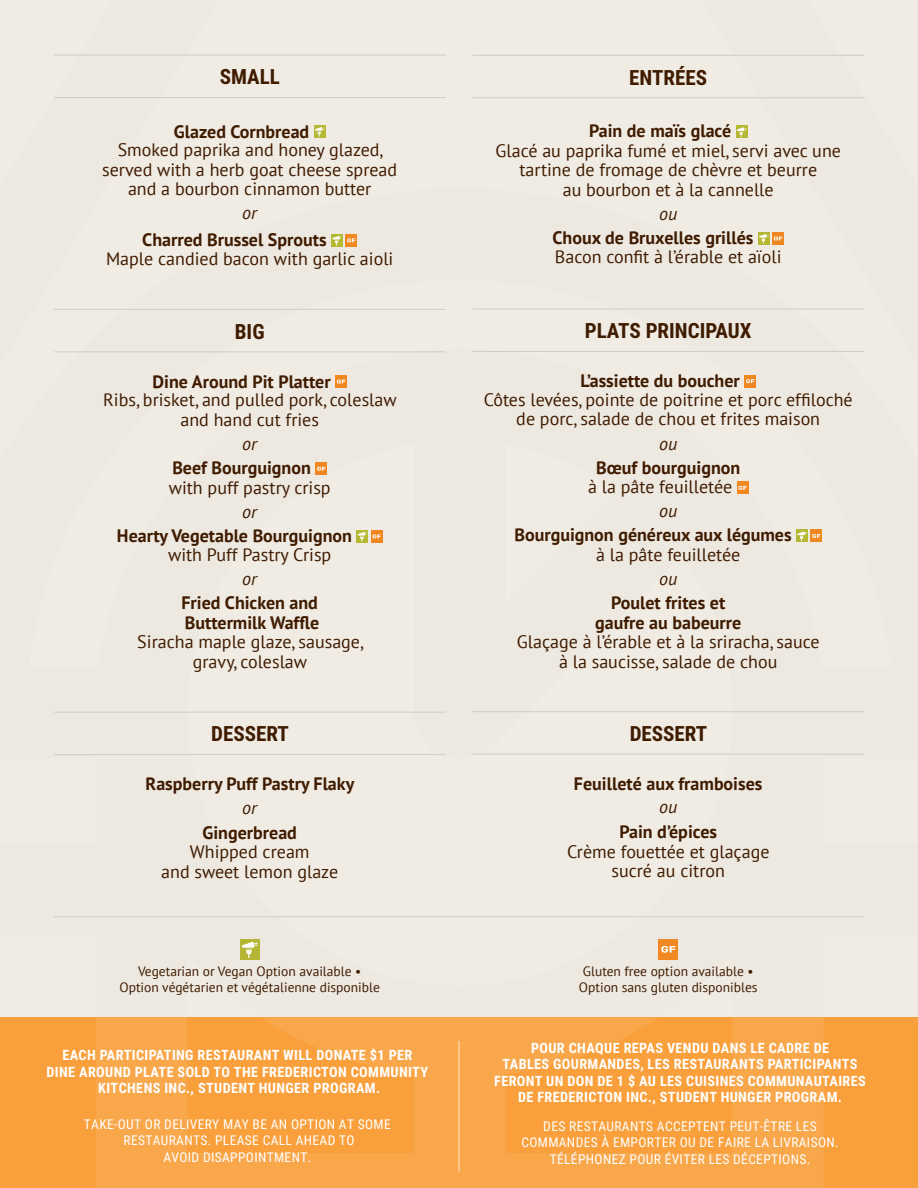
<style>
.page{position:relative;width:918px;height:1188px;background:#fff}
.page>*{position:absolute;margin:0;border:0;box-sizing:border-box;transform-origin:0 0}
.HEAD_14{font:700 21px "Roboto Condensed";color:#3f1b00}
.TEXT_HEAD{font:18px/19.5px "PT Sans";color:#3f1b00;text-align:center}
.TEXT_HEAD-2{font:700 18px/19.5px "PT Sans";color:#3f1b00}
.TEXT_HEAD-3{font:italic 18px "PT Sans";color:#3f1b00}
.TEXT{font:italic 18px "PT Sans";color:#3f1b00}
.t1{font:700 14.25px/16.5px "Roboto Condensed";letter-spacing:.025em;color:#fff;text-align:center}
.t2{font:13.5px/16.5px "Roboto Condensed";letter-spacing:.025em;color:#fff;text-align:center}
.TEXT-2{font:13.5px "PT Sans";color:#3f1b00}
.s1{font-weight:700}
.s2{font-weight:400}
</style>
<div class="page">
<div style="left:0;top:0;width:918px;height:993px;background:#f0ece4"></div>
<svg style="left:0;top:993px;width:918px;height:195px;background:#f7ac56"></svg>
<hr style="left:458px;top:1041px;width:2px;height:130px;background:#fff">
<hr style="left:54px;top:97px;width:392px;height:1px;background:#cfccc2">
<hr style="left:54px;top:55px;width:392px;height:1px;background:#cfccc2">
<hr style="left:54px;top:351px;width:392px;height:1px;background:#cfccc2">
<hr style="left:54px;top:309px;width:392px;height:1px;background:#cfccc2">
<hr style="left:54px;top:754px;width:392px;height:1px;background:#cfccc2">
<hr style="left:54px;top:712px;width:392px;height:1px;background:#cfccc2">
<div style="left:314px;top:125px;width:12px;height:13px;background:#b5b833"></div>
<svg style="left:315px;top:127px;width:10px;height:10px"></svg>
<div style="left:331px;top:234px;width:12px;height:12px;background:#b5b833"></div>
<div style="left:346px;top:234px;width:11px;height:12px;background:#f08721"></div>
<svg style="left:332px;top:236px;width:24px;height:10px"></svg>
<div style="left:335px;top:375px;width:12px;height:13px;background:#f08721"></div>
<svg style="left:337px;top:380px;width:8px;height:4px"></svg>
<div style="left:315px;top:463px;width:12px;height:12px;background:#f08721"></div>
<svg style="left:317px;top:467px;width:9px;height:4px"></svg>
<div style="left:357px;top:530px;width:11px;height:13px;background:#b5b833"></div>
<div style="left:371px;top:530px;width:12px;height:13px;background:#f08721"></div>
<svg style="left:358px;top:532px;width:23px;height:10px"></svg>
<hr style="left:472px;top:97px;width:392px;height:1px;background:#cfccc2">
<hr style="left:472px;top:55px;width:392px;height:1px;background:#cfccc2">
<hr style="left:472px;top:351px;width:392px;height:1px;background:#cfccc2">
<hr style="left:472px;top:309px;width:392px;height:1px;background:#cfccc2">
<hr style="left:472px;top:754px;width:392px;height:1px;background:#cfccc2">
<hr style="left:472px;top:711px;width:392px;height:1px;background:#cfccc2">
<div style="left:736px;top:126px;width:11px;height:12px;background:#b5b833"></div>
<svg style="left:737px;top:127px;width:9px;height:10px"></svg>
<div style="left:758px;top:232px;width:12px;height:13px;background:#b5b833"></div>
<svg style="left:772px;top:232px;width:12px;height:13px"></svg>
<svg style="left:759px;top:234px;width:23px;height:10px"></svg>
<div style="left:744px;top:375px;width:12px;height:12px;background:#f08721"></div>
<svg style="left:746px;top:379px;width:9px;height:4px"></svg>
<div style="left:737px;top:482px;width:11px;height:12px;background:#f08721"></div>
<svg style="left:738px;top:486px;width:9px;height:4px"></svg>
<div style="left:796px;top:530px;width:12px;height:12px;background:#b5b833"></div>
<div style="left:810px;top:530px;width:12px;height:12px;background:#f08721"></div>
<svg style="left:797px;top:532px;width:24px;height:9px"></svg>
<hr style="left:54px;top:916px;width:810px;height:1px;background:#cfccc2">
<div style="left:240px;top:939px;width:19px;height:20px;background:#b5b734"></div>
<svg style="left:242px;top:942px;width:16px;height:16px"></svg>
<div style="left:659px;top:939px;width:19px;height:20px;background:#f18821"></div>
<svg style="left:661px;top:946px;width:14px;height:7px"></svg>
<p class="HEAD_14" style="left:220px;top:62px;width:62px">SMALL</p>
<p class="TEXT_HEAD-2" style="left:174px;top:121px;width:137px">Glazed Cornbread</p>
<p class="TEXT_HEAD" style="left:118px;top:140px;width:267px">Smoked paprika and honey glazed,</p>
<p class="TEXT_HEAD" style="left:102px;top:159px;width:297px">served with a herb goat cheese spread</p>
<p class="TEXT_HEAD" style="left:128px;top:179px;width:245px">and a bourbon cinnamon butter</p>
<p class="TEXT" style="left:242px;top:202px;width:16px">or</p>
<p class="TEXT_HEAD" style="left:106px;top:230px;width:289px;line-height:18.8px;text-align:left;text-indent:36px"><span class="s1">Charred Brussel Sprouts<br></span>Maple candied bacon with garlic aioli</p>
<p class="HEAD_14" style="left:235px;top:317px;width:31px">BIG</p>
<p class="TEXT_HEAD-2" style="left:153px;top:371px;width:180px">Dine Around Pit Platter</p>
<p class="TEXT_HEAD" style="left:103px;top:390px;width:295px">Ribs, brisket, and pulled pork, coleslaw</p>
<p class="TEXT_HEAD" style="left:180px;top:409px;width:140px">and hand cut fries</p>
<p class="TEXT_HEAD-3" style="left:242px;top:432px;width:16px">or</p>
<p class="TEXT_HEAD" style="left:169px;top:458px;width:163px;text-align:left"><span class="s1">Beef Bourguignon </span>with puff pastry crisp</p>
<p class="TEXT_HEAD-3" style="left:242px;top:500px;width:16px">or</p>
<p class="TEXT_HEAD-2" style="left:168px;top:525px;width:185px;text-indent:-51px">Hearty Vegetable Bourguignon <span class="s2">with Puff Pastry Crisp</span></p>
<p class="TEXT_HEAD-3" style="left:242px;top:567px;width:16px">or</p>
<p class="TEXT_HEAD" style="left:137px;top:593px;width:228px"><span class="s1">Fried Chicken and<br>Buttermilk Waffle<br></span>Siracha maple glaze, sausage, gravy, coleslaw</p>
<p class="HEAD_14" style="left:211px;top:719px;width:79px">DESSERT</p>
<p class="TEXT_HEAD-2" style="left:146px;top:774px;width:211px">Raspberry Puff Pastry Flaky</p>
<p class="TEXT_HEAD-3" style="left:242px;top:796px;width:16px">or</p>
<p class="TEXT_HEAD" style="left:161px;top:822px;width:178px"><span class="s1">Gingerbread<br></span>Whipped cream<br>and sweet lemon glaze</p>
<p class="TEXT-2" style="left:138px;top:963px;width:225px">Vegetarian or Vegan Option available •</p>
<p class="TEXT-2" style="left:120px;top:979px;width:262px">Option végétarien et végétalienne disponible</p>
<p class="t1" style="left:47px;top:1046px;width:383px">EACH PARTICIPATING RESTAURANT WILL DONATE $1 PER<br>DINE AROUND PLATE SOLD TO THE FREDERICTON COMMUNITY<br>KITCHENS INC., STUDENT HUNGER PROGRAM.</p>
<p class="t2" style="left:84px;top:1115px;width:309px">TAKE-OUT OR DELIVERY MAY BE AN OPTION AT SOME<br>RESTAURANTS. PLEASE CALL AHEAD TO<br>AVOID DISAPPOINTMENT.</p>
<p class="HEAD_14" style="left:629px;top:62px;width:79px">ENTRÉES</p>
<p class="TEXT_HEAD-2" style="left:589px;top:121px;width:144px">Pain de maïs glacé</p>
<p class="TEXT_HEAD" style="left:496px;top:140px;width:347px">Glacé au paprika fumé et miel, servi avec une</p>
<p class="TEXT_HEAD" style="left:519px;top:160px;width:299px">tartine de fromage de chèvre et beurre</p>
<p class="TEXT_HEAD" style="left:563px;top:179px;width:212px">au bourbon et à la cannelle</p>
<p class="TEXT" style="left:659px;top:202px;width:20px">ou</p>
<p class="TEXT_HEAD" style="left:553px;top:227px;width:230px;text-align:left"><span class="s1">Choux de Bruxelles grillés<br></span>Bacon confit à l’érable et aïoli</p>
<p class="HEAD_14" style="left:585px;top:316px;width:168px">PLATS PRINCIPAUX</p>
<p class="TEXT_HEAD-2" style="left:580px;top:371px;width:161px">L’assiette du boucher</p>
<p class="TEXT_HEAD" style="left:484px;top:389px;width:371px">Côtes levées, pointe de poitrine et porc effiloché</p>
<p class="TEXT_HEAD" style="left:516px;top:409px;width:305px">de porc, salade de chou et frites maison</p>
<p class="TEXT_HEAD-3" style="left:659px;top:432px;width:20px">ou</p>
<p class="TEXT_HEAD" style="left:588px;top:457px;width:154px"><span class="s1">Bœuf bourguignon </span>à la pâte feuilletée</p>
<p class="TEXT_HEAD-3" style="left:659px;top:499px;width:20px">ou</p>
<p class="TEXT_HEAD-2" style="left:596px;top:525px;width:197px;text-indent:-82px">Bourguignon généreux aux légumes <span class="s2">à la pâte feuilletée</span></p>
<p class="TEXT_HEAD-3" style="left:659px;top:567px;width:20px">ou</p>
<p class="TEXT_HEAD" style="left:517px;top:593px;width:304px"><span class="s1">Poulet frites et<br>gaufre au babeurre<br></span>Glaçage à l’érable et à la sriracha, sauce à la saucisse, salade de chou</p>
<p class="HEAD_14" style="left:630px;top:719px;width:79px">DESSERT</p>
<p class="TEXT_HEAD-2" style="left:574px;top:774px;width:190px">Feuilleté aux framboises</p>
<p class="TEXT_HEAD-3" style="left:659px;top:795px;width:20px">ou</p>
<p class="TEXT_HEAD" style="left:567px;top:822px;width:204px"><span class="s1">Pain d’épices<br></span>Crème fouettée et glaçage sucré au citron</p>
<p class="TEXT-2" style="left:583px;top:962px;width:172px">Gluten free option available •</p>
<p class="TEXT-2" style="left:579px;top:979px;width:180px">Option sans gluten disponibles</p>
<p class="t1" style="left:494px;top:1039px;width:373px">POUR CHAQUE REPAS VENDU DANS LE CADRE DE<br>TABLES GOURMANDES, LES RESTAURANTS PARTICIPANTS FERONT UN DON DE 1 $ AU LES CUISINES COMMUNAUTAIRES DE FREDERICTON INC., STUDENT HUNGER PROGRAM.</p>
<p class="t2" style="left:521px;top:1117px;width:319px">DES RESTAURANTS ACCEPTENT PEUT-ÊTRE LES<br>COMMANDES À EMPORTER OU DE FAIRE LA LIVRAISON.<br>TÉLÉPHONEZ POUR ÉVITER LES DÉCEPTIONS.</p>
</div>
